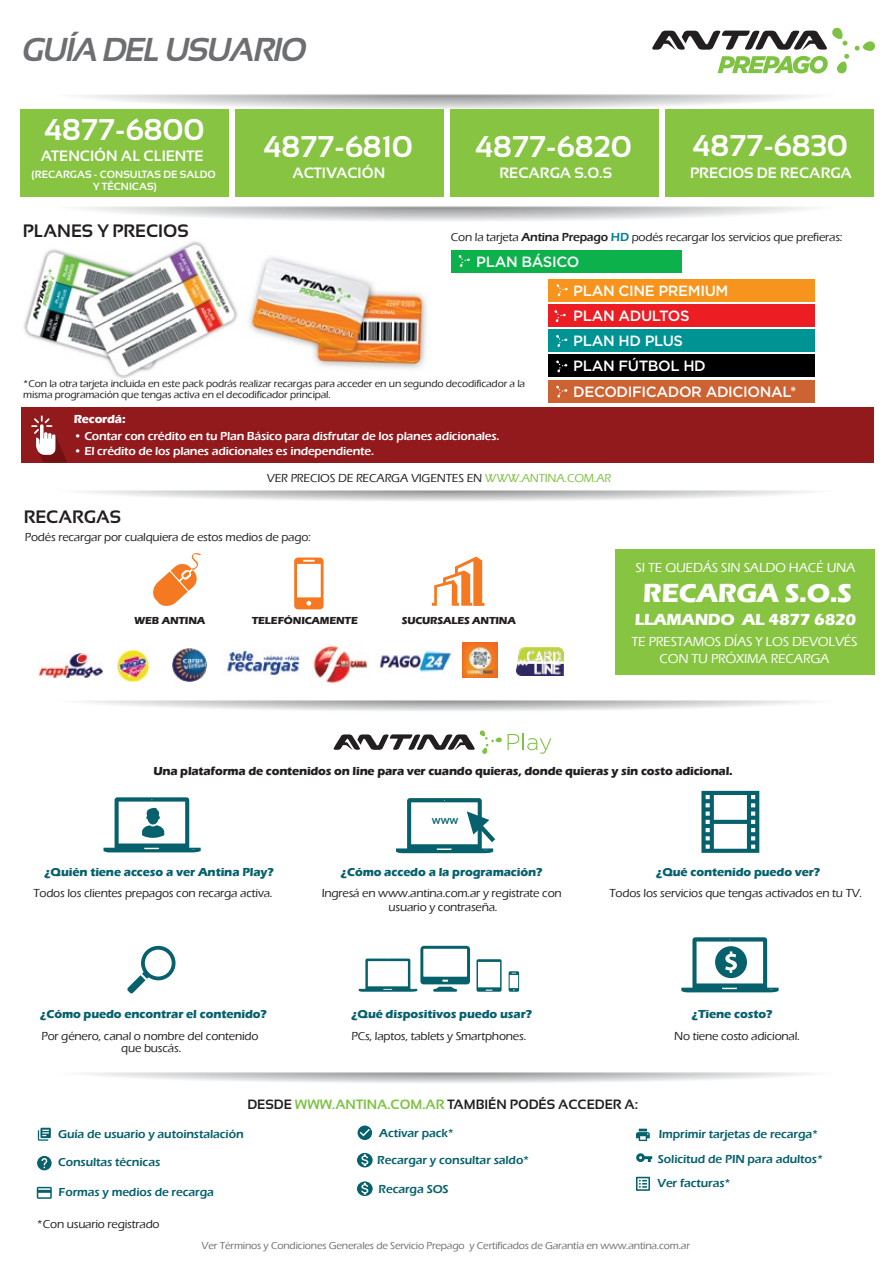
<style>
.page{position:relative;width:893px;height:1263px;background:#fff}
.page>*{position:absolute;margin:0;border:0;box-sizing:border-box;transform-origin:0 0}
.t1{font:italic 700 33.15px "Sansation";letter-spacing:-.05em;color:#6d6e71}
.t2{font:700 30px "Sansation";color:#fff}
.t3{font:700 27px "Eras ITC";letter-spacing:-.015em;color:#fff}
.t4{font:700 18px "Sansation";color:#231f20}
.t5{font:700 16.5px "Eras ITC";letter-spacing:-.015em;color:#fff}
.t6{font:700 15px "Sansation";color:#fff}
.t7{font:500 14.85px/25.2px "Gotham";letter-spacing:-.025em;color:#fff}
.t8{font:500 13.5px/16.5px "Eras ITC";letter-spacing:-.015em;color:#fff;text-align:center}
.t9{font:700 13.5px "Sansation";color:#231f20}
.t10{font:500 12px/11.7px "Eras ITC";letter-spacing:-.015em;color:#231f20;text-align:center}
.t11{font:600 12px "Eras ITC";letter-spacing:-.01em;color:#07616d}
.t12{font:700 12px "Eras ITC";letter-spacing:-.01em;color:#07616d}
.t13{font:600 12px "Eras ITC";letter-spacing:-.015em;color:#fff}
.t14{font:700 12px "Eras ITC";letter-spacing:-.015em;color:#231f20}
.t15{font:700 12px "Eras ITC";letter-spacing:-.015em;color:#fff}
.t16{font:500 12px "DIN";color:#07616d}
.t17{font:500 10.5px/11.7px "Eras ITC";letter-spacing:-.015em;color:#231f20}
.t18{font:500 10.5px "Eras ITC";letter-spacing:-.015em;color:#6d6e71}
.t19{font:700 10.5px "Eras ITC";letter-spacing:-.015em;color:#231f20}
.t20{font:700 10.5px/12.6px "Sansation";color:#fff;text-align:center}
.s1{font-weight:600}
.s2{font-weight:600;color:#008493}
.s3{color:#7dc242}
</style>
<div class="page">
<img style="left:84px;top:206px;width:726px;height:48px">
<img style="left:38px;top:654px;width:65px;height:25px">
<img style="left:118px;top:650px;width:30px;height:31px">
<img style="left:223px;top:650px;width:82px;height:26px">
<img style="left:377px;top:650px;width:75px;height:23px">
<img style="left:312px;top:645px;width:56px;height:39px">
<img style="left:462px;top:643px;width:35px;height:35px">
<img style="left:516px;top:648px;width:47px;height:27px">
<img style="left:24px;top:236px;width:220px;height:143px">
<svg style="left:652px;top:27px;width:223px;height:47px"></svg>
<div style="left:451px;top:250px;width:230px;height:23px;background:#0db14b"></div>
<svg style="left:458px;top:255px;width:12px;height:12px"></svg>
<div style="left:548px;top:279px;width:266px;height:22px;background:#f7941e"></div>
<svg style="left:556px;top:284px;width:12px;height:12px"></svg>
<div style="left:548px;top:304px;width:266px;height:22px;background:#ed1d24"></div>
<svg style="left:554px;top:310px;width:12px;height:12px"></svg>
<div style="left:548px;top:330px;width:266px;height:22px;background:#009394"></div>
<svg style="left:556px;top:335px;width:11px;height:12px"></svg>
<div style="left:548px;top:355px;width:266px;height:22px;background:#000"></div>
<svg style="left:556px;top:360px;width:11px;height:12px"></svg>
<div style="left:548px;top:380px;width:266px;height:22px;background:#cd6233"></div>
<svg style="left:556px;top:385px;width:11px;height:13px"></svg>
<div style="left:21px;top:407px;width:852px;height:55px;background:#921a1d"></div>
<svg style="left:31px;top:415px;width:36px;height:47px"></svg>
<img style="left:173px;top:648px;width:33px;height:33px">
<svg style="left:294px;top:557px;width:30px;height:52px"></svg>
<svg style="left:432px;top:557px;width:52px;height:49px"></svg>
<svg style="left:153px;top:553px;width:48px;height:53px"></svg>
<svg style="left:334px;top:730px;width:168px;height:24px"></svg>
<svg style="left:508px;top:733px;width:43px;height:21px"></svg>
<div style="left:615px;top:549px;width:259px;height:125px;background:#86c441"></div>
<img style="left:241px;top:251px;width:192px;height:123px">
<svg style="left:103px;top:797px;width:98px;height:55px"></svg>
<svg style="left:396px;top:798px;width:99px;height:55px"></svg>
<svg style="left:127px;top:946px;width:49px;height:48px"></svg>
<svg style="left:359px;top:946px;width:111px;height:46px"></svg>
<svg style="left:477px;top:959px;width:25px;height:33px"></svg>
<svg style="left:509px;top:971px;width:10px;height:21px"></svg>
<svg style="left:681px;top:937px;width:98px;height:55px"></svg>
<svg style="left:701px;top:791px;width:58px;height:62px"></svg>
<svg style="left:37px;top:1156px;width:15px;height:14px"></svg>
<svg style="left:38px;top:1128px;width:13px;height:13px"></svg>
<svg style="left:37px;top:1187px;width:15px;height:12px"></svg>
<svg style="left:357px;top:1181px;width:16px;height:15px"></svg>
<svg style="left:357px;top:1153px;width:16px;height:14px"></svg>
<svg style="left:636px;top:1177px;width:14px;height:14px"></svg>
<svg style="left:358px;top:1125px;width:14px;height:15px"></svg>
<svg style="left:636px;top:1129px;width:14px;height:12px"></svg>
<svg style="left:636px;top:1153px;width:16px;height:9px"></svg>
<div style="left:20px;top:109px;width:209px;height:88px;background:#86c441"></div>
<div style="left:235px;top:109px;width:209px;height:88px;background:#86c441"></div>
<div style="left:450px;top:109px;width:209px;height:88px;background:#86c441"></div>
<div style="left:665px;top:109px;width:209px;height:88px;background:#86c441"></div>
<h1 class="t1" style="left:23px;top:31px;width:286px">GUÍA DEL USUARIO</h1>
<h2 class="t2" style="left:44px;top:113px;width:162px">4877-6800</h2>
<p class="t6" style="left:41px;top:147px;width:164px">ATENCIÓN AL CLIENTE</p>
<p class="t20" style="left:32px;top:168px;width:186px">(RECARGAS - CONSULTAS DE SALDO<br>Y TÉCNICAS)</p>
<h3 class="t4" style="left:23px;top:221px;width:167px">PLANES Y PRECIOS</h3>
<h2 class="t2" style="left:264px;top:130px;width:151px">4877-6810</h2>
<p class="t6" style="left:292px;top:165px;width:94px">ACTIVACIÓN</p>
<h2 class="t2" style="left:475px;top:130px;width:158px">4877-6820</h2>
<p class="t6" style="left:500px;top:165px;width:114px">RECARGA S.O.S</p>
<h2 class="t2" style="left:692px;top:129px;width:157px">4877-6830</h2>
<p class="t6" style="left:690px;top:165px;width:163px">PRECIOS DE RECARGA</p>
<p class="t10" style="left:451px;top:231px;width:393px">Con la tarjeta <span class="s1">Antina Prepago</span> <span class="s2">HD</span> podés recargar los servicios que prefieras:</p>
<p class="t7" style="left:573px;top:247px;width:157px;line-height:28.8px;text-indent:-97px">PLAN BÁSICO<br>PLAN CINE PREMIUM</p>
<p class="t7" style="left:573px;top:303px;width:225px">PLAN ADULTOS<br>PLAN HD PLUS<br>PLAN FÚTBOL HD<br>DECODIFICADOR ADICIONAL*</p>
<p class="t17" style="left:23px;top:377px;width:503px">*Con la otra tarjeta incluida en este pack podrás realizar recargas para acceder en un segundo decodificador a la misma programación que tengas activa en el decodificador principal.</p>
<p class="t15" style="left:74px;top:413px;width:53px">Recordá:</p>
<p class="t13" style="left:74px;top:429px;width:427px">• Contar con crédito en tu Plan Básico para disfrutar de los planes adicionales.</p>
<p class="t13" style="left:74px;top:444px;width:302px">• El crédito de los planes adicionales es independiente.</p>
<p class="t10" style="left:267px;top:472px;width:346px">VER PRECIOS DE RECARGA VIGENTES EN <span class="s3">WWW.ANTINA.COM.AR</span></p>
<h3 class="t4" style="left:24px;top:506px;width:99px">RECARGAS</h3>
<p class="t10" style="left:25px;top:532px;width:288px">Podés recargar por cualquiera de estos medios de pago:</p>
<p class="t19" style="left:134px;top:615px;width:73px">WEB ANTINA</p>
<p class="t19" style="left:252px;top:615px;width:108px">TELEFÓNICAMENTE</p>
<p class="t19" style="left:402px;top:615px;width:116px">SUCURSALES ANTINA</p>
<p class="t8" style="left:635px;top:560px;width:222px">SI TE QUEDÁS SIN SALDO HACÉ UNA</p>
<h3 class="t3" style="left:643px;top:578px;width:211px">RECARGA S.O.S</h3>
<h3 class="t5" style="left:635px;top:610px;width:223px">LLAMANDO AL 4877 6820</h3>
<p class="t8" style="left:631px;top:633px;width:228px">TE PRESTAMOS DÍAS Y LOS DEVOLVÉS<br>CON TU PRÓXIMA RECARGA</p>
<p class="t14" style="left:153px;top:764px;width:581px">Una plataforma de contenidos on line para ver cuando quieras, donde quieras y sin costo adicional.</p>
<p class="t12" style="left:44px;top:865px;width:231px">¿Quién tiene acceso a ver Antina Play?</p>
<p class="t10" style="left:33px;top:887px;width:241px">Todos los clientes prepagos con recarga activa.</p>
<p class="t16" style="left:432px;top:812px;width:28px">www</p>
<p class="t12" style="left:341px;top:865px;width:203px">¿Cómo accedo a la programación?</p>
<p class="t12" style="left:656px;top:865px;width:165px">¿Qué contenido puedo ver?</p>
<p class="t10" style="left:322px;top:887px;width:242px">Ingresá en www.antina.com.ar y registrate con</p>
<p class="t10" style="left:609px;top:887px;width:254px">Todos los servicios que tengas activados en tu TV.</p>
<p class="t10" style="left:389px;top:901px;width:111px">usuario y contraseña.</p>
<p class="t12" style="left:40px;top:1007px;width:228px">¿Cómo puedo encontrar el contenido?</p>
<p class="t12" style="left:351px;top:1007px;width:182px">¿Qué dispositivos puedo usar?</p>
<p class="t12" style="left:692px;top:1007px;width:82px">¿Tiene costo?</p>
<p class="t10" style="left:41px;top:1030px;width:219px">Por género, canal o nombre del contenido que buscás.</p>
<p class="t10" style="left:351px;top:1030px;width:176px">PCs, laptos, tablets y Smartphones.</p>
<p class="t10" style="left:674px;top:1030px;width:127px">No tiene costo adicional.</p>
<p class="t9" style="left:247px;top:1097px;width:392px">DESDE <span class="s3">WWW.ANTINA.COM.AR</span> TAMBIÉN PODÉS ACCEDER A:</p>
<p class="t11" style="left:58px;top:1127px;width:187px">Guía de usuario y autoinstalación</p>
<p class="t11" style="left:379px;top:1126px;width:76px">Activar pack*</p>
<p class="t11" style="left:659px;top:1127px;width:161px">Imprimir tarjetas de recarga*</p>
<p class="t11" style="left:58px;top:1155px;width:104px">Consultas técnicas</p>
<p class="t11" style="left:59px;top:1185px;width:157px">Formas y medios de recarga</p>
<p class="t10" style="left:37px;top:1218px;width:124px">*Con usuario registrado</p>
<p class="t11" style="left:377px;top:1153px;width:153px">Recargar y consultar saldo*</p>
<p class="t11" style="left:658px;top:1152px;width:167px">Solicitud de PIN para adultos*</p>
<p class="t11" style="left:379px;top:1182px;width:72px">Recarga SOS</p>
<p class="t11" style="left:658px;top:1176px;width:74px">Ver facturas*</p>
<p class="t18" style="left:202px;top:1239px;width:490px">Ver Términos y Condiciones Generales de Servicio Prepago y Certificados de Garantía en www.antina.com.ar</p>
</div>
